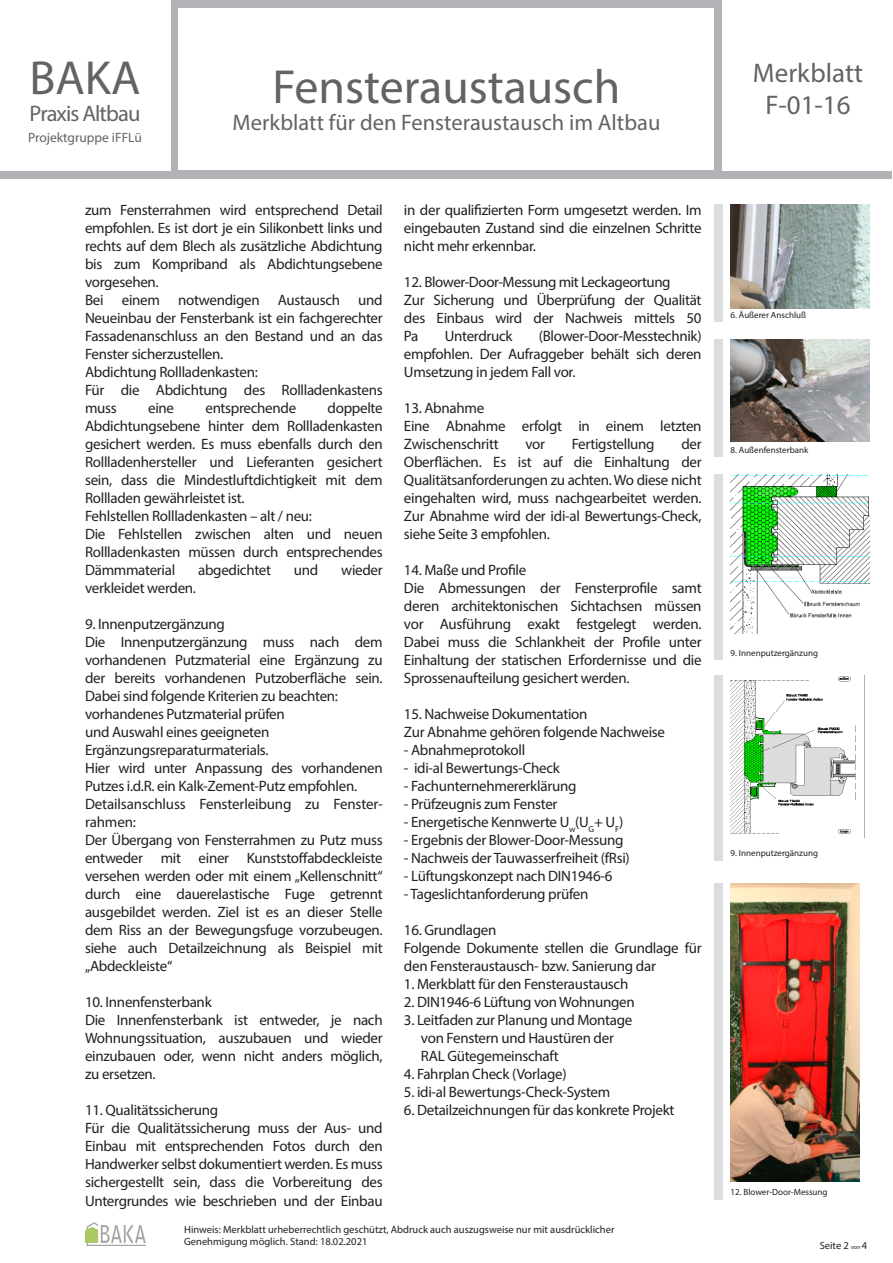
<style>
.page{position:relative;width:893px;height:1263px;background:#fff}
.page>*{position:absolute;margin:0;border:0;box-sizing:border-box;transform-origin:0 0}
.t1{font:48px "Myriad Pro";color:#636366}
.t2{font:27px/32.4px "Myriad Pro";color:#636366;text-align:center}
.t3{font:22.5px "Myriad Pro";color:#636366}
.t4{font:22.5px "Myriad Pro";letter-spacing:-.04em;color:#636366}
.t5{font:15px/18px "Myriad Pro";letter-spacing:-.02em;color:#231f20;text-align:justify}
.t6{font:13.5px "Myriad Pro";color:#636366}
.t7{font:10.5px/12.6px "Myriad Pro";color:#231f20}
.t8{font:9px "Myriad Pro";color:#231f20}
.s1{font-size:6px}
</style>
<div class="page">
<div style="left:714px;top:204px;width:9px;height:118px;background:#dcdddf"></div>
<div style="left:714px;top:339px;width:9px;height:118px;background:#dcdddf"></div>
<div style="left:714px;top:475px;width:9px;height:185px;background:#dcdddf"></div>
<div style="left:714px;top:675px;width:9px;height:186px;background:#dcdddf"></div>
<div style="left:714px;top:883px;width:9px;height:316px;background:#dcdddf"></div>
<img style="left:730px;top:883px;width:130px;height:299px">
<img style="left:85px;top:1223px;width:60px;height:23px">
<img style="left:730px;top:204px;width:139px;height:105px">
<img style="left:730px;top:339px;width:139px;height:102px">
<img style="left:731px;top:475px;width:138px;height:159px">
<img style="left:730px;top:676px;width:126px;height:158px">
<div style="left:0;top:0;width:892px;height:179px;background:#b2b3b7"></div>
<div style="left:0;top:0;width:170px;height:170px;background:#fff"></div>
<div style="left:179px;top:9px;width:535px;height:161px;background:#fff"></div>
<div style="left:723px;top:0;width:170px;height:170px;background:#fff"></div>
<h1 class="t1" style="left:29px;top:49px;width:113px">BAKA</h1>
<h3 class="t4" style="left:30px;top:100px;width:112px">Praxis Altbau</h3>
<p class="t6" style="left:28px;top:129px;width:115px">Projektgruppe iFFLü</p>
<h1 class="t1" style="left:273px;top:57px;width:349px">Fensteraustausch</h1>
<h3 class="t3" style="left:233px;top:108px;width:429px">Merkblatt für den Fensteraustausch im Altbau</h3>
<p class="t5" style="left:85px;top:201px;width:299px">zum Fensterrahmen wird entsprechend Detail empfohlen. Es ist dort je ein Silikonbett links und rechts auf dem Blech als zusätzliche Abdichtung bis zum Kompriband als Abdichtungsebene vorgesehen.</p>
<p class="t5" style="left:85px;top:291px;width:299px">Bei einem notwendigen Austausch und Neueinbau der Fensterbank ist ein fachgerechter Fassadenanschluss an den Bestand und an das Fenster sicherzustellen.</p>
<p class="t5" style="left:85px;top:363px;width:174px">Abdichtung Rollladenkasten:</p>
<p class="t5" style="left:85px;top:381px;width:299px">Für die Abdichtung des Rollladenkastens muss</p>
<p class="t5" style="left:85px;top:399px;width:299px;text-indent:243px">doppelte Abdichtungsebene hinter dem Rollladenkasten gesichert werden. Es muss ebenfalls durch den Rollladenhersteller und Lieferanten gesichert sein, dass die Mindestluftdichtigkeit mit dem Rollladen gewährleistet ist.</p>
<p class="t5" style="left:85px;top:507px;width:228px">Fehlstellen Rollladenkasten – alt / neu:</p>
<p class="t5" style="left:85px;top:525px;width:299px">Die Fehlstellen zwischen alten und neuen Rollladenkasten müssen durch entsprechendes Dämmmaterial</p>
<p class="t5" style="left:148px;top:399px;width:27px">eine</p>
<p class="t5" style="left:205px;top:399px;width:92px">entsprechende</p>
<p class="t5" style="left:198px;top:561px;width:74px">abgedichtet</p>
<p class="t5" style="left:294px;top:561px;width:26px">und</p>
<p class="t5" style="left:341px;top:561px;width:43px">wieder</p>
<p class="t5" style="left:85px;top:579px;width:112px">verkleidet werden.</p>
<p class="t5" style="left:85px;top:615px;width:141px">9. Innenputzergänzung</p>
<p class="t5" style="left:85px;top:633px;width:299px">Die Innenputzergänzung muss nach dem vorhandenen Putzmaterial eine Ergänzung zu der bereits vorhandenen Putzoberfläche sein.<br>Dabei sind folgende Kriterien zu beachten:</p>
<p class="t5" style="left:85px;top:705px;width:201px;text-align:left">vorhandenes Putzmaterial prüfen und Auswahl eines geeigneten<br>Ergänzungsreparaturmaterials.</p>
<p class="t5" style="left:85px;top:759px;width:299px">Hier wird unter Anpassung des vorhandenen<br>Putzes i.d.R. ein Kalk-Zement-Putz empfohlen.</p>
<p class="t5" style="left:85px;top:795px;width:299px">Detailsanschluss Fensterleibung zu Fenster&shy;rahmen:</p>
<p class="t5" style="left:85px;top:831px;width:299px">Der Übergang von Fensterrahmen zu Putz muss entweder mit einer Kunststoffabdeckleiste versehen werden oder mit einem „Kellenschnitt“ durch eine dauerelastische Fuge getrennt ausgebildet werden. Ziel ist es an dieser Stelle dem Riss an der Bewegungsfuge vorzubeugen. siehe auch Detailzeichnung als Beispiel mit „Abdeckleiste“</p>
<p class="t5" style="left:85px;top:993px;width:128px">10. Innenfensterbank</p>
<p class="t5" style="left:85px;top:1011px;width:299px">Die Innenfensterbank ist entweder, je nach Wohnungssituation, auszubauen und wieder einzubauen oder, wenn nicht anders möglich, zu ersetzen.</p>
<p class="t5" style="left:85px;top:1101px;width:135px">11. Qualitätssicherung</p>
<p class="t5" style="left:85px;top:1119px;width:299px">Für die Qualitätssicherung muss der Aus- und Einbau mit entsprechenden Fotos durch den Handwerker selbst dokumentiert werden. Es muss sichergestellt sein, dass die Vorbereitung des Untergrundes wie beschrieben und der Einbau</p>
<p class="t5" style="left:404px;top:201px;width:299px">in der qualifizierten Form umgesetzt werden. Im eingebauten Zustand sind die einzelnen Schritte nicht mehr erkennbar.</p>
<p class="t5" style="left:404px;top:273px;width:268px">12. Blower-Door-Messung mit Leckageortung</p>
<p class="t5" style="left:404px;top:291px;width:299px">Zur Sicherung und Überprüfung der Qualität des Einbaus wird der Nachweis mittels 50<br>Pa</p>
<p class="t5" style="left:404px;top:327px;width:299px;text-indent:135px">(Blower-Door-Messtechnik) empfohlen. Der Aufraggeber behält sich deren Umsetzung in jedem Fall vor.</p>
<p class="t5" style="left:404px;top:399px;width:82px">13. Abnahme</p>
<p class="t5" style="left:404px;top:417px;width:299px">Eine Abnahme erfolgt in einem letzten<br>Zwischenschritt</p>
<p class="t5" style="left:445px;top:327px;width:69px">Unterdruck</p>
<p class="t5" style="left:404px;top:435px;width:299px;text-indent:277px">der Oberflächen. Es ist auf die Einhaltung der Qualitätsanforderungen zu achten. Wo diese nicht eingehalten wird, muss nachgearbeitet werden.<br>Zur Abnahme wird der idi-al Bewertungs-Check, siehe Seite 3 empfohlen.</p>
<p class="t5" style="left:404px;top:561px;width:124px">14. Maße und Profile</p>
<p class="t5" style="left:404px;top:579px;width:299px">Die Abmessungen der Fensterprofile samt deren architektonischen Sichtachsen müssen vor Ausführung exakt festgelegt werden.<br>Dabei muss die Schlankheit der Profile unter Einhaltung der statischen Erfordernisse und die Sprossenaufteilung gesichert werden.</p>
<p class="t5" style="left:404px;top:705px;width:185px">15. Nachweise Dokumentation</p>
<p class="t5" style="left:404px;top:723px;width:263px">Zur Abnahme gehören folgende Nachweise</p>
<p class="t5" style="left:404px;top:741px;width:123px">- Abnahmeprotokoll</p>
<p class="t5" style="left:404px;top:759px;width:157px">- idi-al Bewertungs-Check</p>
<p class="t5" style="left:404px;top:777px;width:174px">- Fachunternehmererklärung</p>
<p class="t5" style="left:404px;top:795px;width:155px">- Prüfzeugnis zum Fenster</p>
<p class="t5" style="left:404px;top:813px;width:221px">- Energetische Kennwerte U<sub>w</sub>(U<sub>G</sub>+ U<sub>F</sub>)</p>
<p class="t5" style="left:404px;top:831px;width:221px">- Ergebnis der Blower-Door-Messung</p>
<p class="t5" style="left:404px;top:849px;width:227px">- Nachweis der Tauwasserfreiheit (fRsi)</p>
<p class="t5" style="left:404px;top:867px;width:210px">- Lüftungskonzept nach DIN1946-6</p>
<p class="t5" style="left:404px;top:885px;width:186px">- Tageslichtanforderung prüfen</p>
<p class="t5" style="left:404px;top:921px;width:94px">16. Grundlagen</p>
<p class="t5" style="left:404px;top:939px;width:299px">Folgende Dokumente stellen die Grundlage für den Fensteraustausch- bzw. Sanierung dar</p>
<p class="t5" style="left:404px;top:975px;width:226px">1. Merkblatt für den Fensteraustausch</p>
<p class="t5" style="left:404px;top:993px;width:232px">2. DIN1946-6 Lüftung von Wohnungen</p>
<p class="t5" style="left:404px;top:1011px;width:230px">3. Leitfaden zur Planung und Montage</p>
<p class="t5" style="left:421px;top:1029px;width:194px">von Fenstern und Haustüren der</p>
<p class="t5" style="left:421px;top:1047px;width:139px">RAL Gütegemeinschaft</p>
<p class="t5" style="left:404px;top:1065px;width:164px">4. Fahrplan Check (Vorlage)</p>
<p class="t5" style="left:404px;top:1083px;width:208px">5. idi-al Bewertungs-Check-System</p>
<p class="t5" style="left:404px;top:1101px;width:272px">6. Detailzeichnungen für das konkrete Projekt</p>
<p class="t5" style="left:525px;top:435px;width:21px">vor</p>
<p class="t5" style="left:572px;top:435px;width:84px">Fertigstellung</p>
<p class="t7" style="left:184px;top:1222px;width:432px">Hinweis: Merkblatt urheberrechtlich geschützt, Abdruck auch auszugsweise nur mit ausdrücklicher<br>Genehmigung möglich. Stand: 18.02.2021</p>
<h2 class="t2" style="left:753px;top:56px;width:111px">Merkblatt<br>F-01-16</h2>
<p class="t8" style="left:730px;top:309px;width:77px">6. Äußerer Anschluß</p>
<p class="t8" style="left:730px;top:444px;width:79px">8. Außenfensterbank</p>
<p class="t8" style="left:730px;top:647px;width:89px">9. Innenputzergänzung</p>
<p class="t8" style="left:730px;top:848px;width:89px">9. Innenputzergänzung</p>
<p class="t8" style="left:730px;top:1186px;width:99px">12. Blower-Door-Messung</p>
<p class="t7" style="left:820px;top:1238px;width:49px">Seite 2 <span class="s1">von</span> 4</p>
</div>
